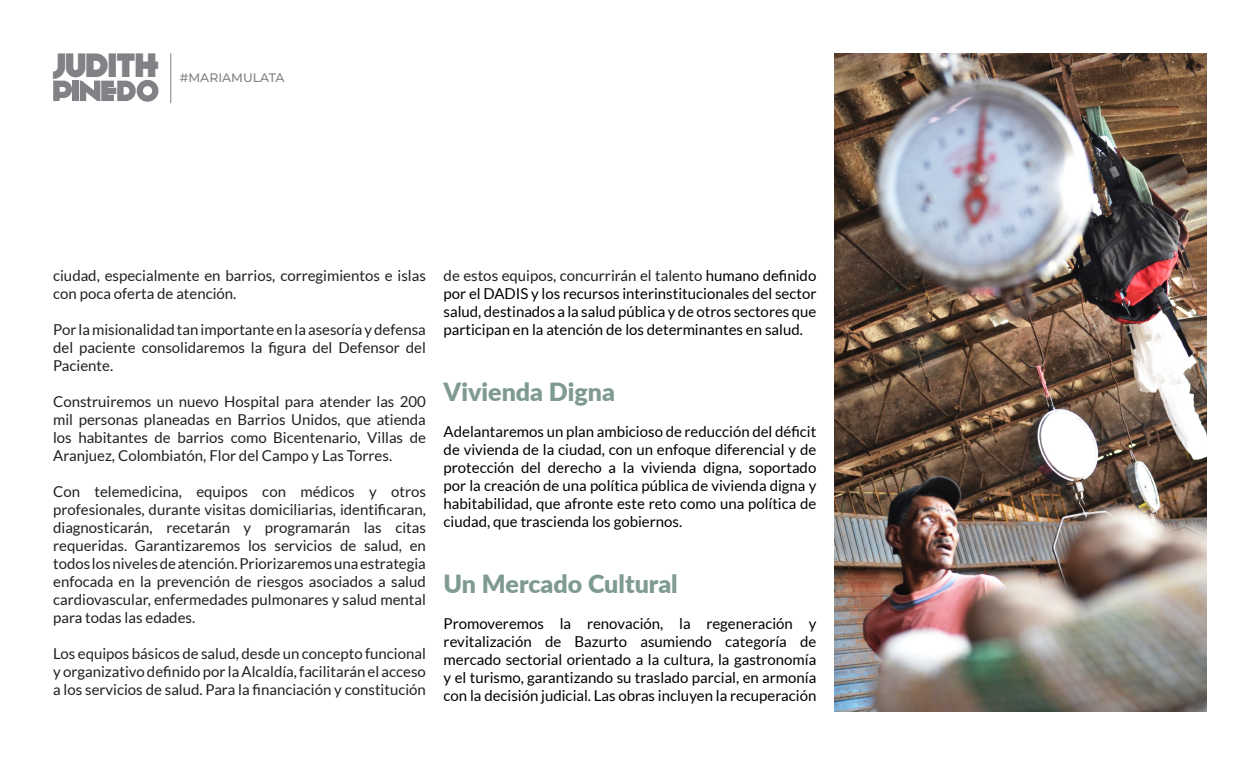
<style>
.page{position:relative;width:1260px;height:765px;background:#fff}
.page>*{position:absolute;margin:0;border:0;box-sizing:border-box;transform-origin:0 0}
.t1{font:34.38px "Kilo Gram";color:#808285}
.t2{font:800 25px "Lato";color:#7f9b8f}
.t3{font:15px/18px "Lato";color:#231f20;text-align:justify}
.t4{font:15px/18px "Lato";color:#000001;text-align:justify}
.t5{font:500 12.38px "Montserrat";color:#808285}
.s1{color:#231f20}
</style>
<div class="page">
<img style="left:834px;top:53px;width:373px;height:659px">
<svg style="left:53px;top:81px;width:19px;height:20px"></svg>
<div style="left:73px;top:81px;width:6px;height:20px;background:#808285"></div>
<svg style="left:80px;top:80px;width:78px;height:22px"></svg>
<hr style="left:170px;top:53px;width:1px;height:50px;background:#808285">
<h1 class="t1" style="left:53px;top:44px;width:108px">JUDITh</h1>
<p class="t5" style="left:180px;top:70px;width:106px">#MARIAMULATA</p>
<p class="t3" style="left:53px;top:267px;width:374px">ciudad, especialmente en barrios, corregimientos e islas con poca oferta de atención.</p>
<p class="t3" style="left:53px;top:321px;width:374px">Por la misionalidad tan importante en la asesoría y defensa del paciente consolidaremos la figura del Defensor del Paciente.</p>
<p class="t3" style="left:53px;top:393px;width:374px">Construiremos un nuevo Hospital para atender las 200 mil personas planeadas en Barrios Unidos, que atienda los habitantes de barrios como Bicentenario, Villas de Aranjuez, Colombiatón, Flor del Campo y Las Torres.</p>
<p class="t3" style="left:53px;top:483px;width:374px">Con telemedicina, equipos con médicos y otros profesionales, durante visitas domiciliarias, identificaran, diagnosticarán, recetarán y programarán las citas requeridas. Garantizaremos los servicios de salud, en todos los niveles de atención. Priorizaremos una estrategia enfocada en la prevención de riesgos asociados a salud cardiovascular, enfermedades pulmonares y salud mental para todas las edades.</p>
<p class="t3" style="left:53px;top:645px;width:374px">Los equipos básicos de salud, desde un concepto funcional y organizativo definido por la Alcaldía, facilitarán el acceso a los servicios de salud. Para la financiación y constitución</p>
<p class="t4" style="left:444px;top:267px;width:374px"><span class="s1">de estos equipos, concurrirán el talento</span> humano definido por el DADIS y los recursos interinstitucionales del sector salud, destinados a la salud pública y de otros sectores que participan en la atención de los determinantes en salud.</p>
<p class="t2" style="left:444px;top:373px;width:173px">Vivienda Digna</p>
<p class="t4" style="left:444px;top:423px;width:374px">Adelantaremos un plan ambicioso de reducción del déficit de vivienda de la ciudad, con un enfoque diferencial y de protección del derecho a la vivienda digna, soportado por la creación de una política pública de vivienda digna y habitabilidad, que afronte este reto como una política de ciudad, que trascienda los gobiernos.</p>
<p class="t2" style="left:444px;top:565px;width:236px">Un Mercado Cultural</p>
<p class="t4" style="left:444px;top:615px;width:374px">Promoveremos la renovación, la regeneración y revitalización de Bazurto asumiendo categoría de mercado sectorial orientado a la cultura, la gastronomía y el turismo, garantizando su traslado parcial, en armonía con la decisión judicial. Las obras incluyen la recuperación</p>
</div>
